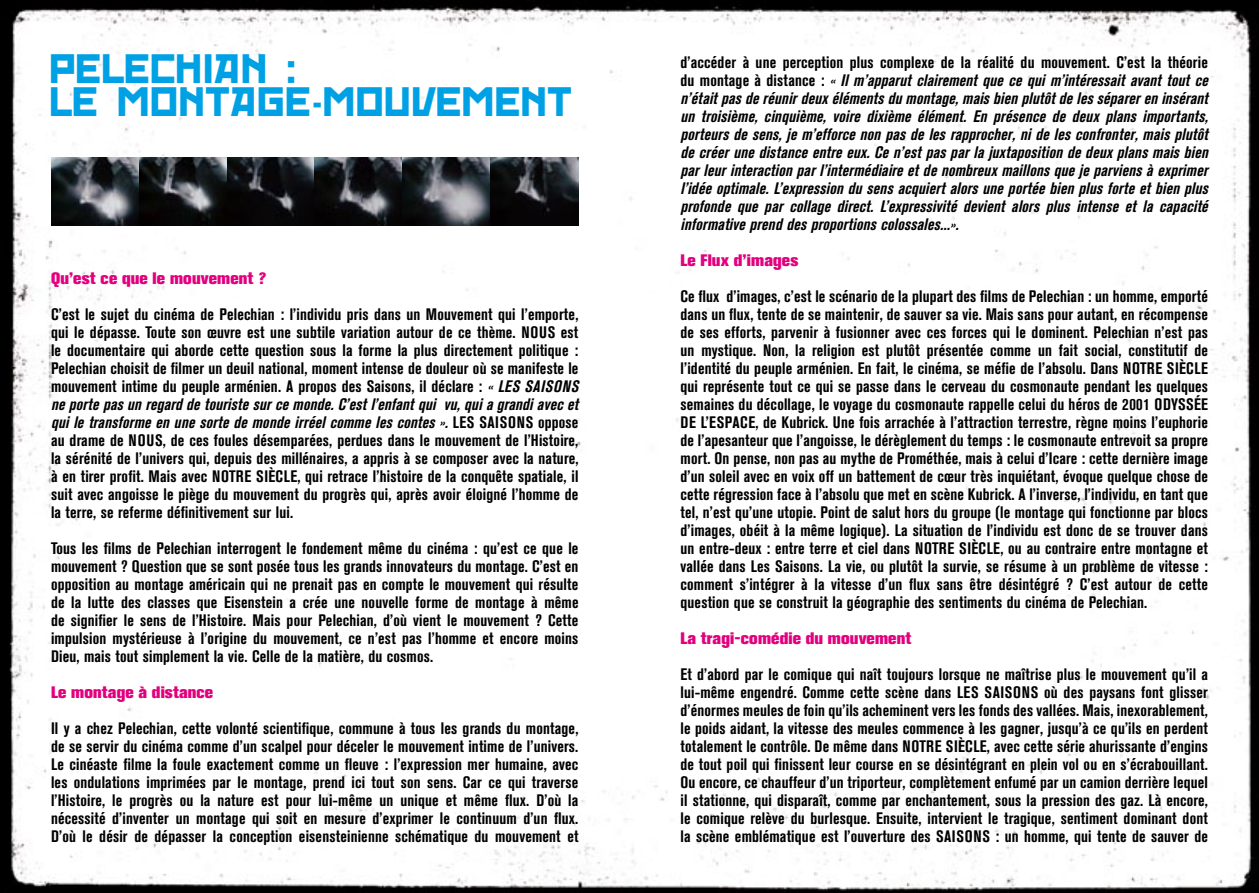
<style>
.page{position:relative;width:1259px;height:893px;background:#fff}
.page>*{position:absolute;margin:0;border:0;box-sizing:border-box;transform-origin:0 0}
.t1{font:36px "Red October";letter-spacing:.02em;color:#00a1e4}
.t2{font:700 condensed 16.5px/18px "Akzidenz Grotesk BE";letter-spacing:.01em;color:#000;text-align:justify}
.t3{font:italic 700 condensed 16.5px/18px "Akzidenz Grotesk BE";color:#000}
.t4{font:800 16.5px "Akzidenz Grotesk BE";letter-spacing:.01em;color:#e2007e}
.s1{font-style:italic}
.s2{font-style:normal}
</style>
<div class="page">
<img style="left:0;top:0;width:1259px;height:893px">
<img style="left:51px;top:157px;width:527px;height:68px">
<p class="t1" style="left:51px;top:51px;width:248px">PELECHIAN :</p>
<p class="t1" style="left:51px;top:84px;width:525px">LE MONTAGE-MOUVEMENT</p>
<p class="t4" style="left:51px;top:269px;width:216px">Qu’est ce que le mouvement ?</p>
<p class="t2" style="left:51px;top:305px;width:533px;text-align:left">C’est le sujet du cinéma de Pelechian : l’individu pris dans un Mouvement qui l’emporte, qui le dépasse. Toute son œuvre est une subtile variation autour de ce thème. NOUS est le documentaire qui aborde cette question sous la forme la plus directement politique :<br>Pelechian choisit de filmer un deuil national, moment intense de douleur où se manifeste le mouvement intime du peuple arménien. A propos des Saisons, il déclare : <span class="s1">«LES SAISONS neportepasunregarddetouristesurcemonde.C’estl’enfantqui vu,quiagrandiavecet quiletransformeenunesortedemondeirréelcommelescontes».</span> L E S S A I S O N S o p p o s e au drame de NOUS, de ces foules désemparées, perdues dans le mouvement de l’Histoire, la sérénité de l’univers qui, depuis des millénaires, a appris à se composer avec la nature, à en tirer profit. Mais avec NOTRE SIÈCLE, qui retrace l’histoire de la conquête spatiale, il suit avec angoisse le piège du mouvement du progrès qui, après avoir éloigné l’homme de la terre, se referme définitivement sur lui.</p>
<p class="t2" style="left:51px;top:539px;width:529px">Tous les films de Pelechian interrogent le fondement même du cinéma : qu’est ce que le mouvement ? Question que se sont posée tous les grands innovateurs du montage. C’est en opposition au montage américain qui ne prenait pas en compte le mouvement qui résulte de la lutte des classes que Eisenstein a crée une nouvelle forme de montage à même de signifier le sens de l’Histoire. Mais pour Pelechian, d’où vient le mouvement ? Cette impulsion mystérieuse à l’origine du mouvement, ce n’est pas l’homme et encore moins Dieu, mais tout simplement la vie. Celle de la matière, du cosmos.</p>
<p class="t4" style="left:51px;top:683px;width:164px">Le montage à distance</p>
<p class="t2" style="left:51px;top:719px;width:529px">Il y a chez Pelechian, cette volonté scientifique, commune à tous les grands du montage, de se servir du cinéma comme d’un scalpel pour déceler le mouvement intime de l’univers.<br>Le cinéaste filme la foule exactement comme un fleuve : l’expression mer humaine, avec les ondulations imprimées par le montage, prend ici tout son sens. Car ce qui traverse l’Histoire, le progrès ou la nature est pour lui-même un unique et même flux. D’où la nécessité d’inventer un montage qui soit en mesure d’exprimer le continuum d’un flux.<br>D’où le désir de dépasser la conception eisensteinienne schématique du mouvement et</p>
<p class="t3" style="left:680px;top:53px;width:533px"><span class="s2">d’accéder à une perception plus complexe de la réalité du mouvement. C’est la théorie d u m o n t a g e à d i s t a n c e :</span> « Il m’apparut clairement que ce qui m’intéressait avant tout ce n’étaitpasderéunirdeuxélémentsdumontage,maisbienplutôtdelesséparereninsérant un troisième, cinquième, voire dixième élément. En présence de deux plans importants, porteursdesens,jem’efforcenonpasdelesrapprocher,nidelesconfronter,maisplutôt decréerunedistanceentreeux.Cen’estpasparlajuxtapositiondedeuxplansmaisbien parleurinteractionparl’intermédiaireetdenombreuxmaillonsquejeparviensàexprimer l’idéeoptimale.L’expressiondusensacquiertalorsuneportéebienplusforteetbienplus profonde que par collage direct. L’expressivité devient alors plus intense et la capacité informativeprenddesproportionscolossales...».</p>
<p class="t4" style="left:680px;top:251px;width:119px">Le Flux d’images</p>
<p class="t2" style="left:680px;top:287px;width:529px">Ce flux d’images, c’est le scénario de la plupart des films de Pelechian : un homme, emporté dans un flux, tente de se maintenir, de sauver sa vie. Mais sans pour autant, en récompense de ses efforts, parvenir à fusionner avec ces forces qui le dominent. Pelechian n’est pas un mystique. Non, la religion est plutôt présentée comme un fait social, constitutif de l’identité du peuple arménien. En fait, le cinéma, se méfie de l’absolu. Dans NOTRE SIÈCLE qui représente tout ce qui se passe dans le cerveau du cosmonaute pendant les quelques semaines du décollage, le voyage du cosmonaute rappelle celui du héros de 2001 ODYSSÉE DE L’ESPACE, de Kubrick. Une fois arrachée à l’attraction terrestre, règne moins l’euphorie de l’apesanteur que l’angoisse, le dérèglement du temps : le cosmonaute entrevoit sa propre mort. On pense, non pas au mythe de Prométhée, mais à celui d’Icare : cette dernière image d’un soleil avec en voix off un battement de cœur très inquiétant, évoque quelque chose de cette régression face à l’absolu que met en scène Kubrick. A l’inverse, l’individu, en tant que tel, n’est qu’une utopie. Point de salut hors du groupe (le montage qui fonctionne par blocs d’images, obéit à la même logique). La situation de l’individu est donc de se trouver dans un entre-deux : entre terre et ciel dans NOTRE SIÈCLE, ou au contraire entre montagne et vallée dans Les Saisons. La vie, ou plutôt la survie, se résume à un problème de vitesse : comment s’intégrer à la vitesse d’un flux sans être désintégré ? C’est autour de cette question que se construit la géographie des sentiments du cinéma de Pelechian.</p>
<p class="t4" style="left:680px;top:629px;width:232px">La tragi-comédie du mouvement</p>
<p class="t2" style="left:680px;top:665px;width:529px">Et d’abord par le comique qui naît toujours lorsque ne maîtrise plus le mouvement qu’il a lui-même engendré. Comme cette scène dans LES SAISONS où des paysans font glisser d’énormes meules de foin qu’ils acheminent vers les fonds des vallées. Mais, inexorablement, le poids aidant, la vitesse des meules commence à les gagner, jusqu’à ce qu’ils en perdent totalement le contrôle. De même dans NOTRE SIÈCLE, avec cette série ahurissante d’engins de tout poil qui finissent leur course en se désintégrant en plein vol ou en s’écrabouillant.<br>Ou encore, ce chauffeur d’un triporteur, complètement enfumé par un camion derrière lequel il stationne, qui disparaît, comme par enchantement, sous la pression des gaz. Là encore, le comique relève du burlesque. Ensuite, intervient le tragique, sentiment dominant dont la scène emblématique est l’ouverture des SAISONS : un homme, qui tente de sauver de</p>
</div>
